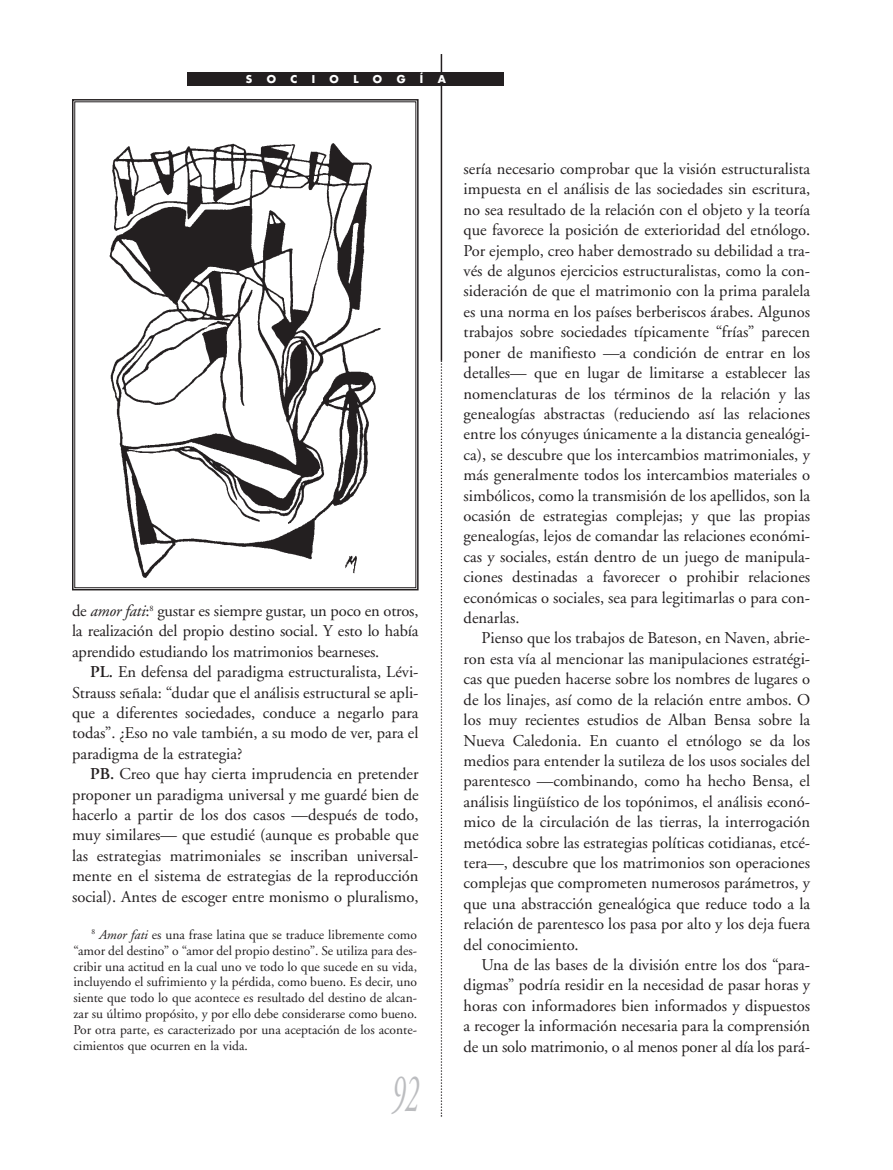
<style>
.page{position:relative;width:893px;height:1170px;background:#fff}
.page>*{position:absolute;margin:0;border:0;box-sizing:border-box;transform-origin:0 0}
.t1{font:italic 54px "Adobe Garamond";color:#bcbdc0;scale:.5 1}
.t2{font:16.5px/20.4px "Adobe Garamond";color:#231f20;text-align:justify}
.t3{font:13.5px/15.9px "Adobe Garamond";color:#231f20;text-align:justify}
.t4{font:700 10.5px "Futura";color:#fff}
.s1{font-style:italic}
.s2{font-weight:600}
</style>
<div class="page">
<hr style="left:441px;top:54px;width:1px;height:306px;background:#231f20">
<svg style="left:441px;top:360px;width:1px;height:756px"></svg>
<div style="left:188px;top:72px;width:316px;height:14px;background:#231f20"></div>
<img style="left:109px;top:143px;width:272px;height:435px">
<div style="left:72px;top:99px;width:347px;height:491px;border:2px solid #231f20"></div>
<p class="t4" style="left:246px;top:74px;width:8px">S</p>
<p class="t4" style="left:267px;top:74px;width:11px">O</p>
<p class="t4" style="left:290px;top:74px;width:8px">C</p>
<p class="t4" style="left:312px;top:74px;width:5px">I</p>
<p class="t4" style="left:330px;top:74px;width:11px">O</p>
<p class="t4" style="left:353px;top:74px;width:7px">L</p>
<p class="t4" style="left:373px;top:74px;width:11px">O</p>
<p class="t4" style="left:397px;top:74px;width:10px">G</p>
<p class="t4" style="left:420px;top:74px;width:5px">Í</p>
<p class="t4" style="left:438px;top:74px;width:10px">A</p>
<p class="t2" style="left:72px;top:601px;width:348px">de <span class="s1">amor fati</span>:<sup>8</sup> gustar es siempre gustar, un poco en otros, la realización del propio destino social. Y esto lo había aprendido estudiando los matrimonios bearneses.</p>
<p class="t2" style="left:72px;top:663px;width:348px;text-indent:18px"><span class="s2">PL.</span> En defensa del paradigma estructuralista, Lévi-Strauss señala: “dudar que el análisis estructural se apli&shy;que a diferentes sociedades, conduce a negarlo para todas”. ¿Eso no vale también, a su modo de ver, para el paradigma de la estrategia?</p>
<p class="t2" style="left:72px;top:765px;width:348px;text-indent:18px"><span class="s2">PB.</span> Creo que hay cierta imprudencia en pretender proponer un paradigma universal y me guardé bien de hacerlo a partir de los dos casos —después de todo, muy similares— que estudié (aunque es probable que las estrategias matrimoniales se inscriban universal&shy;mente en el sistema de estrategias de la reproducción social). Antes de escoger entre monismo o pluralismo,</p>
<p class="t3" style="left:73px;top:927px;width:345px;text-indent:18px"><sup>8</sup> <span class="s1">Amor fati</span> es una frase latina que se traduce libremente como “amor del destino” o “amor del propio destino”. Se utiliza para des&shy;cribir una actitud en la cual uno ve todo lo que sucede en su vida, incluyendo el sufrimiento y la pérdida, como bueno. Es decir, uno siente que todo lo que acontece es resultado del destino de alcan&shy;zar su último propósito, y por ello debe considerarse como bueno.<br>Por otra parte, es caracterizado por una aceptación de los aconte&shy;cimientos que ocurren en la vida.</p>
<h1 class="t1" style="left:392px;top:1071px;width:55px">92</h1>
<p class="t2" style="left:464px;top:160px;width:348px">sería necesario comprobar que la visión estructuralista impuesta en el análisis de las sociedades sin escritura, no sea resultado de la relación con el objeto y la teoría que favorece la posición de exterioridad del etnólogo.<br>Por ejemplo, creo haber demostrado su debilidad a tra&shy;vés de algunos ejercicios estructuralistas, como la con&shy;sideración de que el matrimonio con la prima paralela es una norma en los países berberiscos árabes. Algunos trabajos sobre sociedades típicamente “frías” parecen poner de manifiesto —a condición de entrar en los detalles— que en lugar de limitarse a establecer las nomenclaturas de los términos de la relación y las genealogías abstractas (reduciendo así las relaciones entre los cónyuges únicamente a la distancia genealógi&shy;ca), se descubre que los intercambios matrimoniales, y más generalmente todos los intercambios materiales o simbólicos, como la transmisión de los apellidos, son la ocasión de estrategias complejas; y que las propias genealogías, lejos de comandar las relaciones económi&shy;cas y sociales, están dentro de un juego de manipula&shy;ciones destinadas a favorecer o prohibir relaciones económicas o sociales, sea para legitimarlas o para con&shy;denarlas.</p>
<p class="t2" style="left:464px;top:629px;width:348px;text-indent:18px">Pienso que los trabajos de Bateson, en Naven, abrie&shy;ron esta vía al mencionar las manipulaciones estratégi&shy;cas que pueden hacerse sobre los nombres de lugares o de los linajes, así como de la relación entre ambos. O los muy recientes estudios de Alban Bensa sobre la Nueva Caledonia. En cuanto el etnólogo se da los medios para entender la sutileza de los usos sociales del parentesco —combinando, como ha hecho Bensa, el análisis lingüístico de los topónimos, el análisis econó&shy;mico de la circulación de las tierras, la interrogación metódica sobre las estrategias políticas cotidianas, etcé&shy;tera—, descubre que los matrimonios son operaciones complejas que comprometen numerosos parámetros, y que una abstracción genealógica que reduce todo a la relación de parentesco los pasa por alto y los deja fuera del conocimiento.</p>
<p class="t2" style="left:464px;top:955px;width:348px;text-indent:18px">Una de las bases de la división entre los dos “para&shy;digmas” podría residir en la necesidad de pasar horas y horas con informadores bien informados y dispuestos a recoger la información necesaria para la comprensión de un solo matrimonio, o al menos poner al día los pará-</p>
</div>
